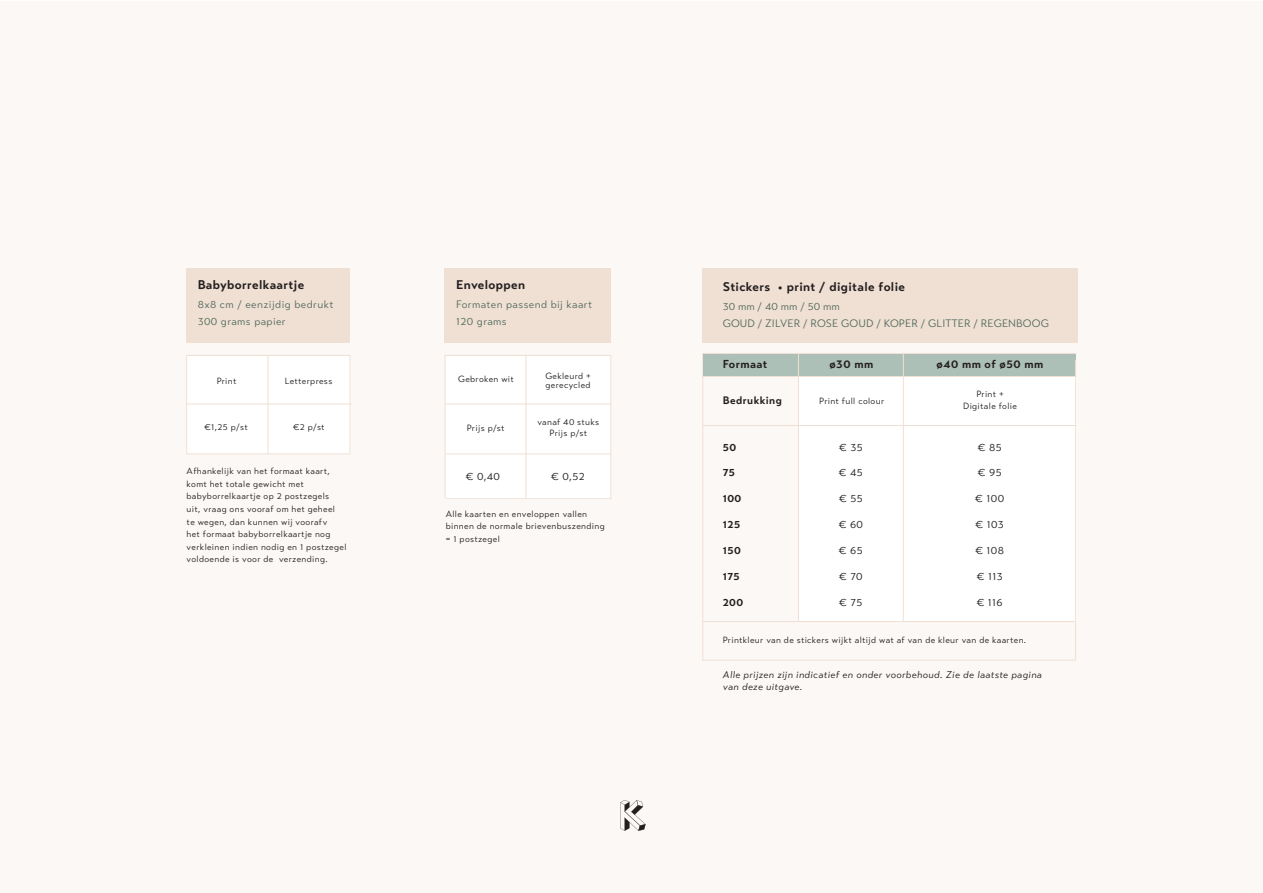
<style>
.page{position:relative;width:1263px;height:893px;background:#fff}
.page>*{position:absolute;margin:0;border:0;box-sizing:border-box;transform-origin:0 0}
.t1{font:700 12.6px "Transat Text";letter-spacing:.03em;color:#231f20}
.t2{font:700 11.55px "Transat Text";letter-spacing:.04em;color:#231f20}
.t3{font:10.8px/17.4px "Transat Text Standard";letter-spacing:.03em;color:#516b5e}
.t4{font:10.8px/16.8px "Transat Text Standard";letter-spacing:.01em;color:#516b5e}
.t5{font:10.8px "Transat Text Standard";letter-spacing:.04em;color:#231f20}
.t6{font:700 10.8px "Transat Text";letter-spacing:.04em;color:#231f20}
.t7{font:italic 9.9px/12.6px "Transat Text Standard";letter-spacing:.04em;color:#231f20}
.t8{font:9px/12.6px "Transat Text Standard";letter-spacing:.04em;color:#231f20}
</style>
<div class="page">
<div style="left:0;top:1px;width:1263px;height:891px;background:#fbf8f5"></div>
<svg style="left:620px;top:800px;width:26px;height:31px"></svg>
<div style="left:446px;top:355px;width:165px;height:144px;background:#fff"></div>
<div style="left:445px;top:268px;width:166px;height:74px;background:#f0e0d3"></div>
<hr style="left:445px;top:355px;width:165px;height:1px;background:#f0e0d3">
<hr style="left:445px;top:403px;width:166px;height:1px;background:#f0e0d3">
<hr style="left:610px;top:355px;width:1px;height:144px;background:#f0e0d3">
<hr style="left:525px;top:355px;width:1px;height:143px;background:#f0e0d3">
<hr style="left:445px;top:355px;width:1px;height:143px;background:#f0e0d3">
<hr style="left:446px;top:453px;width:165px;height:1px;background:#f0e0d3">
<hr style="left:445px;top:498px;width:166px;height:1px;background:#f0e0d3">
<div style="left:186px;top:355px;width:165px;height:99px;background:#fff"></div>
<div style="left:186px;top:268px;width:164px;height:74px;background:#f0e0d3"></div>
<hr style="left:187px;top:355px;width:164px;height:1px;background:#f0e0d3">
<hr style="left:186px;top:403px;width:166px;height:1px;background:#f0e0d3">
<hr style="left:268px;top:356px;width:1px;height:98px;background:#f0e0d3">
<hr style="left:186px;top:355px;width:1px;height:99px;background:#f0e0d3">
<hr style="left:186px;top:453px;width:163px;height:1px;background:#f0e0d3">
<hr style="left:349px;top:356px;width:1px;height:99px;background:#f0e0d3">
<hr style="left:702px;top:353px;width:1px;height:308px;background:#f0e0d3">
<div style="left:799px;top:377px;width:278px;height:245px;background:#fff"></div>
<div style="left:703px;top:354px;width:373px;height:22px;background:#adc0b7"></div>
<div style="left:702px;top:268px;width:376px;height:74px;background:#f0e0d3"></div>
<hr style="left:702px;top:376px;width:374px;height:1px;background:#f0e0d3">
<hr style="left:702px;top:353px;width:374px;height:1px;background:#f0e0d3">
<hr style="left:702px;top:425px;width:374px;height:1px;background:#f0e0d3">
<hr style="left:1075px;top:360px;width:1px;height:300px;background:#f0e0d3">
<hr style="left:903px;top:354px;width:1px;height:268px;background:#f0e0d3">
<hr style="left:798px;top:354px;width:1px;height:268px;background:#f0e0d3">
<hr style="left:702px;top:621px;width:373px;height:1px;background:#f0e0d3">
<hr style="left:702px;top:660px;width:373px;height:1px;background:#f0e0d3">
<h1 class="t1" style="left:198px;top:277px;width:108px">Babyborrelkaartje</h1>
<p class="t3" style="left:198px;top:296px;width:137px">8x8 cm / eenzijdig bedrukt<br>300 grams papier</p>
<p class="t8" style="left:217px;top:375px;width:21px">Print</p>
<p class="t8" style="left:285px;top:374px;width:49px">Letterpress</p>
<p class="t8" style="left:204px;top:420px;width:45px">€1,25 p/st</p>
<p class="t8" style="left:293px;top:420px;width:33px">€2 p/st</p>
<p class="t8" style="left:187px;top:465px;width:161px">Afhankelijk van het formaat kaart, komt het totale gewicht met babyborrelkaartje op 2 postzegels<br>uit, vraag ons vooraf om het geheel<br>te wegen, dan kunnen wij voorafv<br>het formaat babyborrelkaartje nog verkleinen indien nodig en 1 postzegel voldoende is voor de verzending.</p>
<h1 class="t1" style="left:456px;top:277px;width:71px">Enveloppen</h1>
<p class="t3" style="left:456px;top:296px;width:137px">Formaten passend bij kaart<br>120 grams</p>
<p class="t8" style="left:458px;top:373px;width:57px">Gebroken wit</p>
<p class="t8" style="left:545px;top:371px;width:47px;line-height:9.4px">Gekleurd + gerecycled</p>
<p class="t8" style="left:467px;top:421px;width:39px">Prijs p/st</p>
<p class="t8" style="left:537px;top:417px;width:64px;line-height:10.5px;text-align:center">vanaf 40 stuks<br>Prijs p/st</p>
<p class="t5" style="left:466px;top:470px;width:36px">€ 0,40</p>
<p class="t5" style="left:551px;top:470px;width:35px">€ 0,52</p>
<p class="t8" style="left:446px;top:508px;width:160px">Alle kaarten en enveloppen vallen binnen de normale brievenbuszending = 1 postzegel</p>
<h1 class="t1" style="left:723px;top:279px;width:184px">Stickers • print / digitale folie</h1>
<p class="t4" style="left:723px;top:298px;width:328px">30 mm / 40 mm / 50 mm<br>GOUD / ZILVER / ROSE GOUD / KOPER / GLITTER / REGENBOOG</p>
<p class="t2" style="left:723px;top:357px;width:46px">Formaat</p>
<p class="t2" style="left:829px;top:357px;width:45px">ø30 mm</p>
<p class="t2" style="left:936px;top:357px;width:108px">ø40 mm of ø50 mm</p>
<p class="t6" style="left:723px;top:394px;width:61px">Bedrukking</p>
<p class="t6" style="left:723px;top:440px;width:15px">50</p>
<p class="t6" style="left:723px;top:466px;width:14px">75</p>
<p class="t6" style="left:723px;top:492px;width:20px">100</p>
<p class="t6" style="left:723px;top:518px;width:19px">125</p>
<p class="t6" style="left:723px;top:544px;width:20px">150</p>
<p class="t6" style="left:723px;top:570px;width:19px">175</p>
<p class="t6" style="left:723px;top:595px;width:22px">200</p>
<p class="t8" style="left:819px;top:394px;width:66px">Print full colour</p>
<p class="t8" style="left:963px;top:389px;width:55px;line-height:11.6px;text-align:center">Print +<br>Digitale folie</p>
<p class="t5" style="left:839px;top:440px;width:25px">€ 35</p>
<p class="t5" style="left:839px;top:466px;width:26px">€ 45</p>
<p class="t5" style="left:839px;top:492px;width:25px">€ 55</p>
<p class="t5" style="left:839px;top:518px;width:26px">€ 60</p>
<p class="t5" style="left:839px;top:544px;width:25px">€ 65</p>
<p class="t5" style="left:839px;top:570px;width:25px">€ 70</p>
<p class="t5" style="left:839px;top:596px;width:25px">€ 75</p>
<p class="t5" style="left:978px;top:440px;width:26px">€ 85</p>
<p class="t5" style="left:978px;top:466px;width:25px">€ 95</p>
<p class="t5" style="left:975px;top:492px;width:30px">€ 100</p>
<p class="t5" style="left:975px;top:518px;width:30px">€ 103</p>
<p class="t5" style="left:975px;top:544px;width:30px">€ 108</p>
<p class="t5" style="left:977px;top:570px;width:27px">€ 113</p>
<p class="t5" style="left:977px;top:596px;width:28px">€ 116</p>
<p class="t8" style="left:723px;top:633px;width:305px">Printkleur van de stickers wijkt altijd wat af van de kleur van de kaarten.</p>
<p class="t7" style="left:723px;top:668px;width:320px">Alle prijzen zijn indicatief en onder voorbehoud. Zie de laatste pagina van deze uitgave.</p>
</div>
